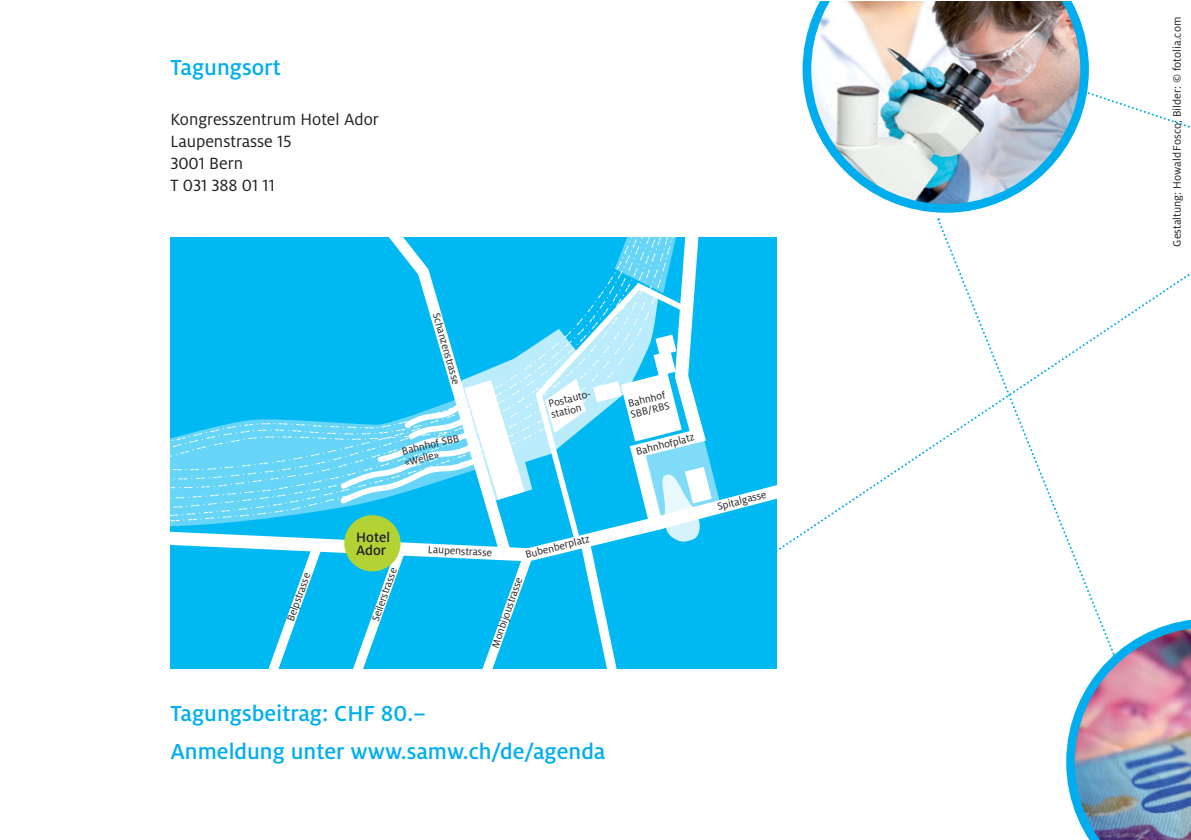
<style>
.page{position:relative;width:1191px;height:840px;background:#fff}
.page>*{position:absolute;margin:0;border:0;box-sizing:border-box;transform-origin:0 0}
.t1{font:500 24px/37.6px "Milo LF";color:#00aeef}
.t2{font:18px/22px "Milo LF";color:#231f20}
.t3{font:500 15px/13.2px "Milo LF";color:#231f20}
.t4{font:12px "Milo LF";color:#231f20}
.t5{font:11.2px/11.2px "Milo LF";color:#231f20}
</style>
<div class="page">
<svg style="left:937px;top:220px;width:179px;height:398px"></svg>
<img style="left:1066px;top:618px;width:124px;height:221px">
<svg style="left:1089px;top:92px;width:101px;height:36px"></svg>
<svg style="left:700px;top:237px;width:20px;height:56px"></svg>
<svg style="left:170px;top:237px;width:479px;height:97px;background:#12bef2"></svg>
<svg style="left:170px;top:334px;width:607px;height:334px;background:#40caf5"></svg>
<div style="left:344px;top:515px;width:56px;height:56px;background:#b3d334;border-radius:50%"></div>
<img style="left:802px;top:1px;width:287px;height:212px">
<h1 class="t1" style="left:170px;top:48px;width:112px">Tagungsort</h1>
<h2 class="t2" style="left:170px;top:107px;width:210px">Kongresszentrum Hotel Ador<br>Laupenstrasse 15<br>3001 Bern<br>T 031 388 01 11</h2>
<p class="t5" style="left:442px;top:311px;width:75px;rotate:74deg">Schanzenstrasse</p>
<p class="t5" style="left:401px;top:445px;width:60px;rotate:-13deg">Bahnhof SBB «Welle»</p>
<p class="t5" style="left:547px;top:398px;width:47px;rotate:-13deg">Postauto&shy;station</p>
<h3 class="t3" style="left:356px;top:530px;width:35px">Hotel<br>Ador</h3>
<p class="t5" style="left:428px;top:543px;width:65px;rotate:3deg">Laupenstrasse</p>
<p class="t5" style="left:524px;top:549px;width:67px;rotate:-14deg">Bubenberplatz</p>
<p class="t5" style="left:285px;top:618px;width:52px;rotate:-70deg">Belpstrasse</p>
<p class="t5" style="left:369px;top:618px;width:58px;rotate:-70deg">Seilerstrasse</p>
<p class="t5" style="left:489px;top:645px;width:76px;rotate:-71deg">Monbijoustrasse</p>
<h1 class="t1" style="left:170px;top:694px;width:436px">Tagungsbeitrag: CHF 80.–<br>Anmeldung unter www.samw.ch/de/agenda</h1>
<p class="t5" style="left:627px;top:397px;width:41px;rotate:-13deg">Bahnhof<br>SBB/RBS</p>
<p class="t5" style="left:634px;top:446px;width:61px;rotate:-15deg">Bahnhofplatz</p>
<p class="t5" style="left:716px;top:500px;width:52px;rotate:-14deg">Spitalgasse</p>
<p class="t4" style="left:1169px;top:246px;width:231px;rotate:-90deg">Gestaltung: HowaldFosco; Bilder: © fotolia.com</p>
</div>
